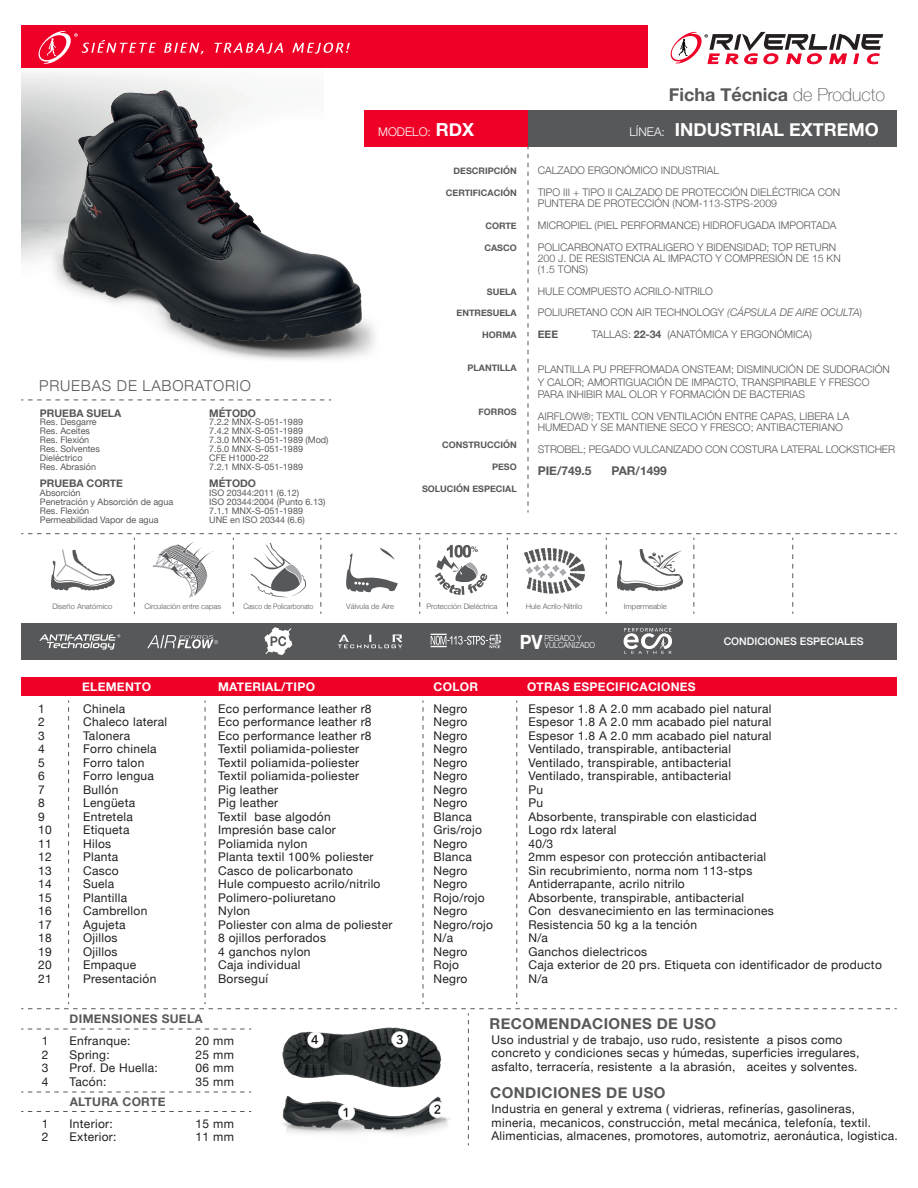
<style>
.page{position:relative;width:918px;height:1188px;background:#fff}
.page>*{position:absolute;margin:0;border:0;box-sizing:border-box;transform-origin:0 0}
.t1{font:700 19.65px "Helvetica Neue";color:#fff;scale:.9 1}
.t2{font:700 18px "Helvetica Neue";color:#fff}
.t3{font:700 18px "Helvetica Neue";color:#57585a}
.t4{font:700 15px "Helvetica Neue";letter-spacing:.025em;color:#57585a}
.t5{font:300 15px "Helvetica Neue";letter-spacing:.05em;color:#57585a}
.t6{font:12px/13.5px "Helvetica Neue";letter-spacing:.025em;color:#231f20}
.t7{font:700 12px "Helvetica Neue";letter-spacing:.025em;color:#fff}
.t8{font:700 12px "Helvetica Neue";letter-spacing:.025em;color:#57585a}
.t9{font:300 12px "Helvetica Neue";color:#fff}
.t10{font:300 10.5px/21.9px "Helvetica Neue";color:#57585a}
.t11{font:700 10.5px "Helvetica Neue";color:#57585a}
.t12{font:500 10.5px "Helvetica Neue";color:#fff}
.t13{font:9px/9px "Helvetica Neue";color:#57585a}
.t14{font:700 9px "Helvetica Neue";color:#57585a}
.t15{font:300 8.4px "Helvetica Neue";color:#fff;scale:.9 1}
.t16{font:300 7.5px "Helvetica Neue";color:#57585a}
.t17{font:300 7.5px "Helvetica Neue";color:#57585a;scale:.9 1}
.s1{font-weight:100}
.s2{font-weight:700;font-size:18px}
.s3{font-weight:300;font-size:12px}
.s4{font-style:italic}
.s5{font-weight:700}
</style>
<div class="page">
<div style="left:21px;top:26px;width:627px;height:42px;background:#ef0027"></div>
<div style="left:364px;top:110px;width:164px;height:37px;background:#ef0027"></div>
<div style="left:528px;top:110px;width:369px;height:37px;background:#57585a"></div>
<div style="left:21px;top:623px;width:876px;height:37px;background:#57585a"></div>
<div style="left:21px;top:677px;width:876px;height:19px;background:#ef0027"></div>
<svg style="left:164px;top:43px;width:39px;height:11px"></svg>
<svg style="left:214px;top:43px;width:69px;height:11px"></svg>
<svg style="left:292px;top:43px;width:58px;height:11px"></svg>
<svg style="left:38px;top:31px;width:118px;height:33px"></svg>
<svg style="left:670px;top:32px;width:213px;height:32px"></svg>
<img style="left:44px;top:90px;width:331px;height:270px">
<svg style="left:528px;top:147px;width:1px;height:365px"></svg>
<svg style="left:21px;top:700px;width:876px;height:445px"></svg>
<svg style="left:21px;top:400px;width:310px;height:1px"></svg>
<svg style="left:21px;top:533px;width:876px;height:81px"></svg>
<svg style="left:147px;top:635px;width:71px;height:13px"></svg>
<svg style="left:431px;top:634px;width:70px;height:14px"></svg>
<svg style="left:39px;top:634px;width:81px;height:16px"></svg>
<svg style="left:338px;top:635px;width:64px;height:13px"></svg>
<svg style="left:624px;top:628px;width:48px;height:26px"></svg>
<svg style="left:264px;top:627px;width:29px;height:28px"></svg>
<p class="t5" style="left:39px;top:377px;width:213px">PRUEBAS DE LABORATORIO</p>
<p class="t11" style="left:40px;top:406px;width:83px">PRUEBA SUELA</p>
<p class="t11" style="left:209px;top:406px;width:48px">MÉTODO</p>
<p class="t13" style="left:40px;top:417px;width:62px">Res. Desgarre<br>Res. Aceites<br>Res. Flexión<br>Res. Solventes<br>Dieléctrico<br>Res. Abrasión</p>
<p class="t13" style="left:209px;top:417px;width:121px">7.2.2 MNX-S-051-1989<br>7.4.2 MNX-S-051-1989<br>7.3.0 MNX-S-051-1989 (Mod)<br>7.5.0 MNX-S-051-1989<br>CFE H1000-22<br>7.2.1 MNX-S-051-1989</p>
<p class="t11" style="left:40px;top:477px;width:85px">PRUEBA CORTE</p>
<p class="t11" style="left:209px;top:477px;width:48px">MÉTODO</p>
<p class="t13" style="left:40px;top:488px;width:135px">Absorción<br>Penetración y Absorción de agua<br>Res. Flexión<br>Permeabilidad Vapor de agua</p>
<p class="t13" style="left:209px;top:488px;width:118px">ISO 20344:2011 (6.12)<br>ISO 20344:2004 (Punto 6.13)<br>7.1.1 MNX-S-051-1989<br>UNE en ISO 20344 (6.6)</p>
<h2 class="t3" style="left:669px;top:84px;width:218px">Ficha Técnica <span class="s1">de Producto</span></h2>
<p class="t9" style="left:378px;top:125px;width:98px">MODELO: <span class="s2">RDX</span></p>
<h2 class="t2" style="left:629px;top:119px;width:251px"><span class="s3">LÍNEA:</span> INDUSTRIAL EXTREMO</h2>
<p class="t14" style="left:454px;top:165px;width:65px">DESCRIPCIÓN</p>
<p class="t14" style="left:446px;top:187px;width:72px">CERTIFICACIÓN</p>
<p class="t14" style="left:485px;top:220px;width:33px">CORTE</p>
<p class="t14" style="left:484px;top:242px;width:34px">CASCO</p>
<p class="t14" style="left:487px;top:286px;width:31px">SUELA</p>
<p class="t14" style="left:457px;top:308px;width:62px">ENTRESUELA</p>
<p class="t14" style="left:482px;top:330px;width:36px">HORMA</p>
<p class="t14" style="left:468px;top:362px;width:51px">PLANTILLA</p>
<p class="t14" style="left:479px;top:406px;width:40px">FORROS</p>
<p class="t14" style="left:442px;top:439px;width:76px">CONSTRUCCIÓN</p>
<p class="t14" style="left:492px;top:461px;width:26px">PESO</p>
<p class="t14" style="left:422px;top:483px;width:96px">SOLUCIÓN ESPECIAL</p>
<p class="t10" style="left:538px;top:159px;width:304px">CALZADO ERGONÓMICO INDUSTRIAL<br>TIPO III + TIPO II CALZADO DE PROTECCIÓN DIELÉCTRICA CON</p>
<p class="t10" style="left:538px;top:192px;width:300px">PUNTERA DE PROTECCIÓN (NOM-113-STPS-2009<br>MICROPIEL (PIEL PERFORMANCE) HIDROFUGADA IMPORTADA<br>POLICARBONATO EXTRALIGERO Y BIDENSIDAD; TOP RETURN</p>
<p class="t10" style="left:538px;top:252px;width:305px;line-height:10.9px">200 J. DE RESISTENCIA AL IMPACTO Y COMPRESIÓN DE 15 KN (1.5 TONS)</p>
<p class="t10" style="left:538px;top:280px;width:326px">HULE COMPUESTO ACRILO-NITRILO<br>POLIURETANO CON AIR TECHNOLOGY <span class="s4">(CÁPSULA DE AIRE OCULTA</span>)<br><span class="s5">EEE</span></p>
<p class="t10" style="left:592px;top:323px;width:222px">TALLAS: <span class="s5">22-34</span> (ANATÓMICA Y ERGONÓMICA)</p>
<p class="t10" style="left:538px;top:363px;width:354px;line-height:12.6px">PLANTILLA PU PREFROMADA ONSTEAM; DISMINUCIÓN DE SUDORACIÓN<br>Y CALOR; AMORTIGUACIÓN DE IMPACTO, TRANSPIRABLE Y FRESCO<br>PARA INHIBIR MAL OLOR Y FORMACIÓN DE BACTERIAS</p>
<p class="t10" style="left:538px;top:411px;width:313px;line-height:10.9px">AIRFLOW®; TEXTIL CON VENTILACIÓN ENTRE CAPAS, LIBERA LA<br>HUMEDAD Y SE MANTIENE SECO Y FRESCO; ANTIBACTERIANO</p>
<p class="t10" style="left:538px;top:438px;width:359px">STROBEL; PEGADO VULCANIZADO CON COSTURA LATERAL LOCKSTICHER</p>
<p class="t8" style="left:538px;top:463px;width:55px">PIE/749.5</p>
<p class="t8" style="left:612px;top:463px;width:57px">PAR/1499</p>
<p class="t16" style="left:52px;top:602px;width:61px">Diseño Anatómico</p>
<p class="t16" style="left:144px;top:602px;width:78px">Circulación entre capas</p>
<p class="t17" style="left:243px;top:602px;width:79px">Casco de Policarbonato</p>
<p class="t16" style="left:346px;top:602px;width:49px">Válvula de Aire</p>
<p class="t16" style="left:426px;top:602px;width:73px">Protección Dieléctrica</p>
<p class="t16" style="left:526px;top:602px;width:58px">Hule Acrilo-Nitrilo</p>
<p class="t16" style="left:624px;top:602px;width:44px">Impermeable</p>
<h1 class="t1" style="left:520px;top:629px;width:27px">PV</h1>
<p class="t15" style="left:545px;top:640px;width:58px">VULCANIZADO</p>
<p class="t15" style="left:545px;top:633px;width:43px">PEGADO Y</p>
<p class="t7" style="left:82px;top:680px;width:70px">ELEMENTO</p>
<p class="t7" style="left:218px;top:680px;width:98px">MATERIAL/TIPO</p>
<p class="t7" style="left:434px;top:680px;width:46px">COLOR</p>
<p class="t7" style="left:527px;top:680px;width:170px">OTRAS ESPECIFICACIONES</p>
<p class="t12" style="left:724px;top:634px;width:142px">CONDICIONES ESPECIALES</p>
<p class="t6" style="left:38px;top:701px;width:15px">1<br>2<br>3<br>4<br>5<br>6<br>7<br>8<br>9<br>10<br>11<br>12<br>13<br>14<br>15<br>16<br>17<br>18<br>19<br>20<br>21</p>
<p class="t6" style="left:83px;top:701px;width:86px">Chinela<br>Chaleco lateral<br>Talonera<br>Forro chinela<br>Forro talon<br>Forro lengua<br>Bullón<br>Lengüeta<br>Entretela<br>Etiqueta<br>Hilos<br>Planta<br>Casco<br>Suela<br>Plantilla<br>Cambrellon<br>Agujeta<br>Ojillos<br>Ojillos<br>Empaque<br>Presentación</p>
<p class="t6" style="left:218px;top:701px;width:176px">Eco performance leather r8<br>Eco performance leather r8<br>Eco performance leather r8<br>Textil poliamida-poliester<br>Textil poliamida-poliester<br>Textil poliamida-poliester<br>Pig leather<br>Pig leather<br>Textil base algodón<br>Impresión base calor<br>Poliamida nylon<br>Planta textil 100% poliester<br>Casco de policarbonato<br>Hule compuesto acrilo/nitrilo<br>Polimero-poliuretano<br>Nylon<br>Poliester con alma de poliester<br>8 ojillos perforados<br>4 ganchos nylon<br>Caja individual<br>Borseguí</p>
<p class="t6" style="left:434px;top:701px;width:61px">Negro<br>Negro<br>Negro<br>Negro<br>Negro<br>Negro<br>Negro<br>Negro<br>Blanca<br>Gris/rojo<br>Negro<br>Blanca<br>Negro<br>Negro<br>Rojo/rojo<br>Negro<br>Negro/rojo<br>N/a<br>Negro<br>Rojo<br>Negro</p>
<p class="t6" style="left:528px;top:701px;width:355px">Espesor 1.8 A 2.0 mm acabado piel natural<br>Espesor 1.8 A 2.0 mm acabado piel natural<br>Espesor 1.8 A 2.0 mm acabado piel natural<br>Ventilado, transpirable, antibacterial<br>Ventilado, transpirable, antibacterial<br>Ventilado, transpirable, antibacterial<br>Pu<br>Pu<br>Absorbente, transpirable con elasticidad<br>Logo rdx lateral<br>40/3<br>2mm espesor con protección antibacterial<br>Sin recubrimiento, norma nom 113-stps<br>Antiderrapante, acrilo nitrilo<br>Absorbente, transpirable, antibacterial<br>Con desvanecimiento en las terminaciones<br>Resistencia 50 kg a la tención<br>N/a<br>Ganchos dielectricos<br>Caja exterior de 20 prs. Etiqueta con identificador de producto<br>N/a</p>
<p class="t8" style="left:70px;top:1011px;width:135px">DIMENSIONES SUELA</p>
<p class="t4" style="left:490px;top:1014px;width:228px">RECOMENDACIONES DE USO</p>
<p class="t6" style="left:42px;top:1034px;width:8px;text-align:justify">1<br>2<br>3<br>4</p>
<p class="t6" style="left:70px;top:1034px;width:90px">Enfranque:<br>Spring:<br>Prof. De Huella:<br>Tacón:</p>
<p class="t6" style="left:196px;top:1034px;width:40px;text-align:justify">20 mm 25 mm 06 mm 35 mm</p>
<p class="t6" style="left:42px;top:1116px;width:8px">1<br>2</p>
<p class="t6" style="left:70px;top:1116px;width:49px">Interior:<br>Exterior:</p>
<p class="t6" style="left:196px;top:1116px;width:40px">15 mm<br>11 mm</p>
<p class="t8" style="left:70px;top:1094px;width:97px">ALTURA CORTE</p>
<p class="t6" style="left:492px;top:1033px;width:369px">Uso industrial y de trabajo, uso rudo, resistente a pisos como concreto y condiciones secas y húmedas, superficies irregulares, asfalto, terracería, resistente a la abrasión, aceites y solventes.</p>
<p class="t6" style="left:492px;top:1102px;width:408px">Industria en general y extrema ( vidrieras, refinerías, gasolineras, mineria, mecanicos, construcción, metal mecánica, telefonía, textil.<br>Alimenticias, almacenes, promotores, automotriz, aeronáutica, logistica.</p>
<p class="t4" style="left:490px;top:1084px;width:177px">CONDICIONES DE USO</p>
</div>
